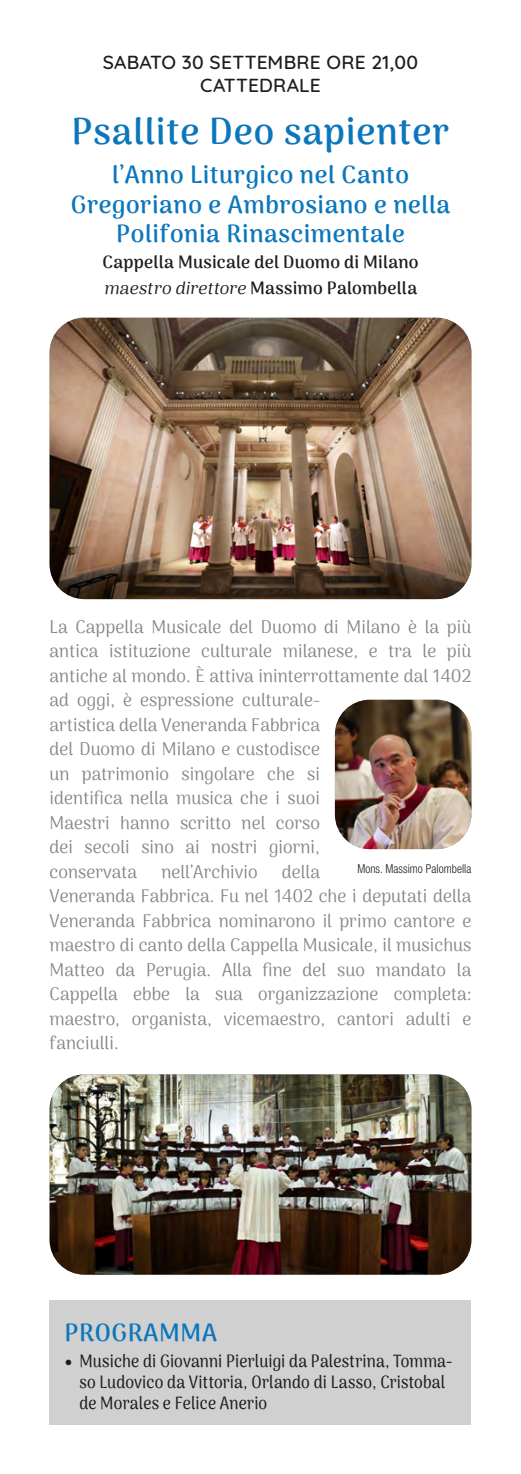
<style>
.page{position:relative;width:521px;height:1474px;background:#fff}
.page>*{position:absolute;margin:0;border:0;box-sizing:border-box;transform-origin:0 0}
.t1{font:700 36.75px "Arima Madurai";letter-spacing:.025em;color:#0c76bc}
.t2{font:700 24.5px/29.4px "Arima Madurai";letter-spacing:.025em;color:#0c76bc;text-align:center}
.t3{font:500 19.25px/23.1px "Quicksand";letter-spacing:.01em;color:#1d1d1b;text-align:center}
.t4{font:18.38px/24.5px "Arima Madurai";letter-spacing:.005em;color:#878787;scale:.95 1}
.t5{font:500 17.5px/21px "Arima Madurai";letter-spacing:.01em;color:#1d1d1b;scale:.9 1}
.t6{font:700 17.5px/25.9px "Arima Madurai";letter-spacing:.01em;color:#1d1d1b}
.t7{font:300 condensed 12.25px "Helvetica Neue LT Std";letter-spacing:.005em;color:#1d1d1b;scale:.95 1}
.s1{font-weight:400;font-style:italic}
.s2{font-family:"Minion Pro";font-weight:400;font-size:21px}
</style>
<div class="page">
<img style="left:50px;top:318px;width:421px;height:281px">
<div style="left:50px;top:1300px;width:421px;height:124px;background:#d0d0d0"></div>
<img style="left:335px;top:699px;width:136px;height:150px">
<img style="left:50px;top:1074px;width:421px;height:200px">
<p class="t3" style="left:103px;top:49px;width:317px">SABATO 30 SETTEMBRE ORE 21,00<br>CATTEDRALE</p>
<h1 class="t1" style="left:72px;top:105px;width:379px">Psallite Deo sapienter</h1>
<h2 class="t2" style="left:71px;top:161px;width:381px">l’Anno Liturgico nel Canto<br>Gregoriano e Ambrosiano e nella<br>Polifonia Rinascimentale</h2>
<p class="t6" style="left:103px;top:249px;width:317px">Cappella Musicale del Duomo di Milano <span class="s1">maestro direttore</span> Massimo Palombella</p>
<p class="t4" style="left:50px;top:614px;width:445px">La Cappella Musicale del Duomo di Milano è la più antica istituzione culturale milanese, e tra le più antiche al mondo. È attiva ininterrottamente dal 1402 ad oggi, è espressione culturale-<br>artistica della Veneranda Fabbrica<br>del Duomo di Milano e custodisce<br>un patrimonio singolare che si<br>identifica nella musica che i suoi<br>Maestri hanno scritto nel corso<br>dei secoli sino ai nostri giorni,<br>conservata</p>
<p class="t7" style="left:357px;top:861px;width:121px">Mons. Massimo Palombella</p>
<p class="t4" style="left:161px;top:859px;width:103px">nell’Archivio</p>
<p class="t4" style="left:50px;top:859px;width:445px;text-indent:232px">della<br>Veneranda Fabbrica. Fu nel 1402 che i deputati della Veneranda Fabbrica nominarono il primo cantore e maestro di canto della Cappella Musicale, il musichus Matteo da Perugia. Alla fine del suo mandato la Cappella ebbe la sua organizzazione completa: maestro, organista, vicemaestro, cantori adulti e fanciulli.</p>
<h2 class="t2" style="left:64px;top:1318px;width:154px">PROGRAMMA</h2>
<p class="t5" style="left:79px;top:1351px;width:416px;text-indent:-15px"><span class="s2">•</span> Musiche di Giovanni Pierluigi da Palestrina, Tomma&shy;so Ludovico da Vittoria, Orlando di Lasso, Cristobal de Morales e Felice Anerio</p>
</div>
